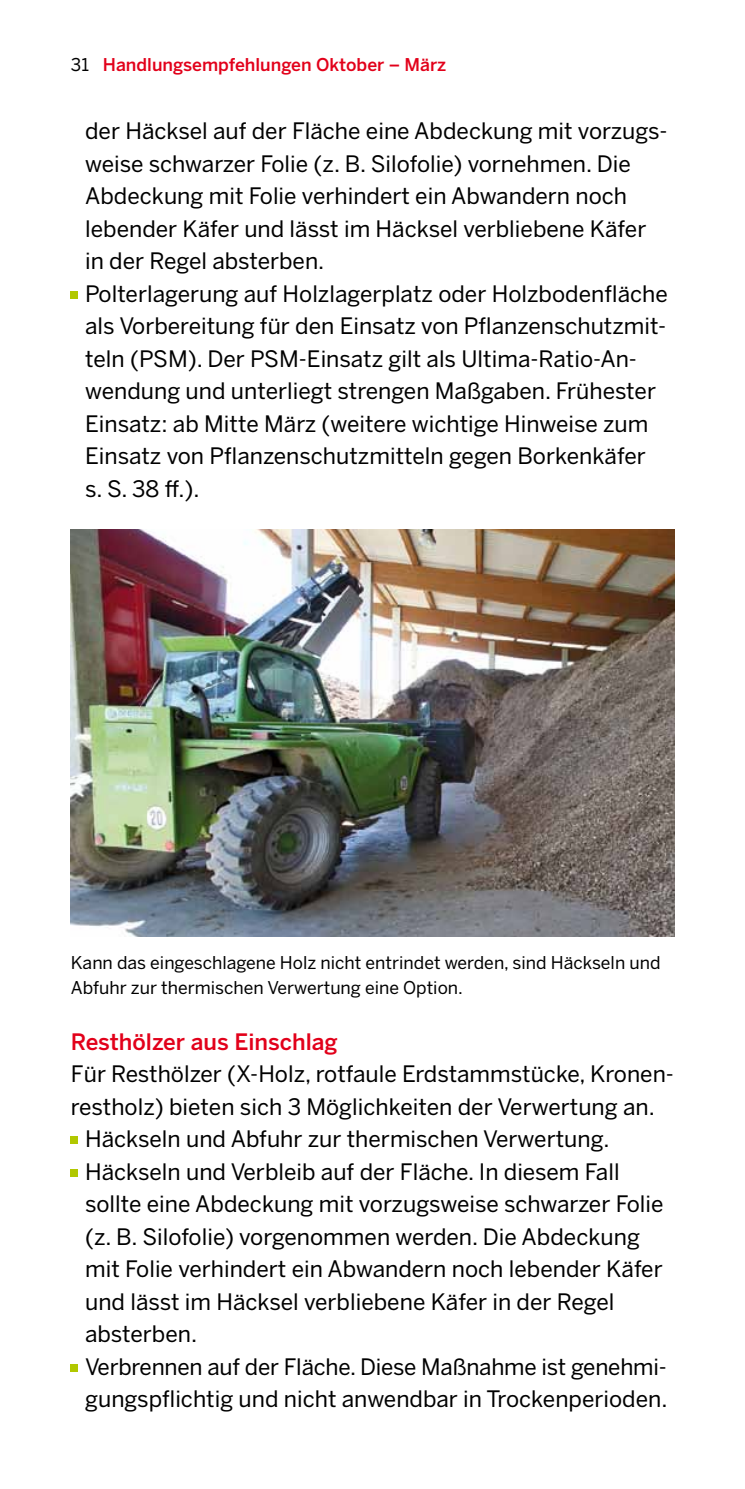
<style>
.page{position:relative;width:745px;height:1489px;background:#fff}
.page>*{position:absolute;margin:0;border:0;box-sizing:border-box;transform-origin:0 0}
.t1{font:22.5px/32.5px "Benton Sans";color:#000}
.t2{font:500 22.5px "Benton Sans";color:#e2001a}
.t3{font:17.5px/25px "Benton Sans";color:#000}
.t4{font:500 17.5px "Benton Sans";color:#e2001a}
</style>
<div class="page">
<div style="left:71px;top:291px;width:7px;height:7px;background:#b1c800"></div>
<img style="left:71px;top:529px;width:602px;height:407px">
<div style="left:71px;top:1136px;width:7px;height:7px;background:#b1c800"></div>
<div style="left:71px;top:1168px;width:7px;height:7px;background:#b1c800"></div>
<div style="left:71px;top:1363px;width:7px;height:7px;background:#b1c800"></div>
<p class="t3" style="left:71px;top:52px;width:20px">31</p>
<p class="t4" style="left:103px;top:54px;width:344px">Handlungsempfehlungen Oktober – März</p>
<p class="t1" style="left:85px;top:114px;width:584px">der Häcksel auf der Fläche eine Abdeckung mit vorzugs&shy;weise schwarzer Folie (z. B. Silofolie) vornehmen. Die Abdeckung mit Folie verhindert ein Abwandern noch lebender Käfer und lässt im Häcksel verbliebene Käfer in der Regel absterben.<br>Polterlagerung auf Holzlagerplatz oder Holzbodenfläche als Vorbereitung für den Einsatz von Pflanzenschutzmit&shy;teln (PSM). Der PSM-Einsatz gilt als Ultima-Ratio-An&shy;wendung und unterliegt strengen Maßgaben. Frühester Einsatz: ab Mitte März (weitere wichtige Hinweise zum Einsatz von Pflanzenschutzmitteln gegen Borkenkäfer s. S. 38 ff.).</p>
<p class="t3" style="left:71px;top:949px;width:590px">Kann das eingeschlagene Holz nicht entrindet werden, sind Häckseln und<br>Abfuhr zur thermischen Verwertung eine Option.</p>
<p class="t2" style="left:71px;top:1028px;width:268px">Resthölzer aus Einschlag</p>
<p class="t1" style="left:71px;top:1057px;width:604px">Für Resthölzer (X-Holz, rotfaule Erdstammstücke, Kronen-</p>
<p class="t1" style="left:71px;top:1089px;width:585px">restholz) bieten sich 3 Möglichkeiten der Verwertung an.</p>
<p class="t1" style="left:85px;top:1122px;width:525px">Häckseln und Abfuhr zur thermischen Verwertung.</p>
<p class="t1" style="left:85px;top:1154px;width:535px">Häckseln und Verbleib auf der Fläche. In diesem Fall</p>
<p class="t1" style="left:85px;top:1187px;width:579px">sollte eine Abdeckung mit vorzugsweise schwarzer Folie</p>
<p class="t1" style="left:85px;top:1219px;width:556px">(z. B. Silofolie) vorgenommen werden. Die Abdeckung</p>
<p class="t1" style="left:85px;top:1252px;width:578px">mit Folie verhindert ein Abwandern noch lebender Käfer</p>
<p class="t1" style="left:85px;top:1284px;width:530px">und lässt im Häcksel verbliebene Käfer in der Regel</p>
<p class="t1" style="left:85px;top:1317px;width:113px">absterben.</p>
<p class="t1" style="left:85px;top:1349px;width:582px">Verbrennen auf der Fläche. Diese Maßnahme ist genehmi-</p>
<p class="t1" style="left:85px;top:1382px;width:583px">gungspflichtig und nicht anwendbar in Trockenperioden.</p>
</div>
